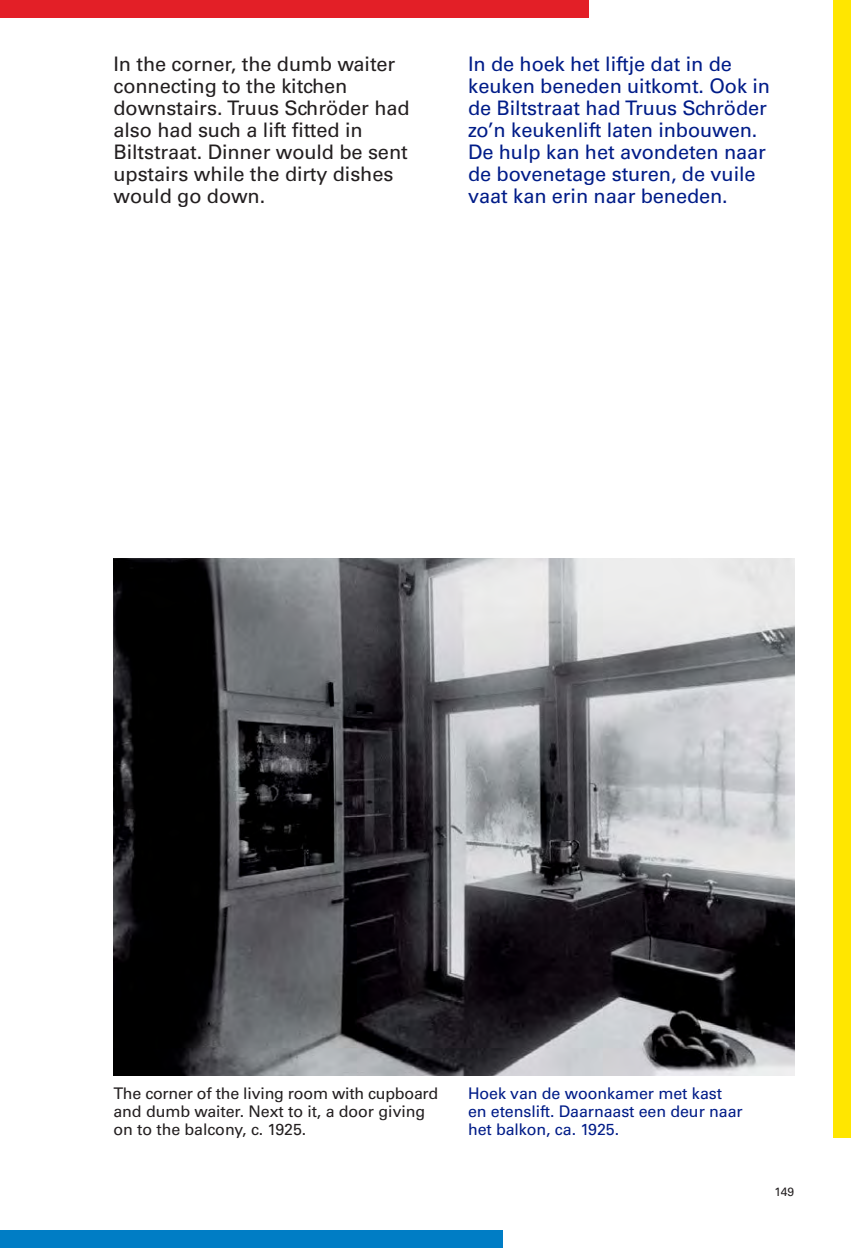
<style>
.page{position:relative;width:851px;height:1248px;background:#fff}
.page>*{position:absolute;margin:0;border:0;box-sizing:border-box;transform-origin:0 0}
.t1{font:20px/22px "Univers LT Pro 55 Roman";letter-spacing:-.005em;color:#001c88}
.t2{font:20px/22px "Univers LT Pro 55 Roman";letter-spacing:-.005em;color:#231f20}
.t3{font:16px/18px "Univers LT Pro 55 Roman";letter-spacing:-.005em;color:#231f20}
.t4{font:16px/18px "Univers LT Pro 55 Roman";letter-spacing:-.005em;color:#001c88}
.t5{font:12px "Univers LT Pro 55 Roman";color:#231f20}
</style>
<div class="page">
<div style="left:833px;top:0;width:17px;height:1137px;background:#ffe600"></div>
<div style="left:0;top:0;width:588px;height:17px;background:#e31f27"></div>
<div style="left:0;top:1230px;width:502px;height:17px;background:#007dc5"></div>
<img style="left:113px;top:558px;width:681px;height:517px">
<p class="t2" style="left:113px;top:52px;width:298px">In the corner, the dumb waiter connecting to the kitchen downstairs. Truus Schröder had also had such a lift fitted in<br>Biltstraat. Dinner would be sent upstairs while the dirty dishes would go down.</p>
<p class="t1" style="left:468px;top:52px;width:303px">In de hoek het liftje dat in de keuken beneden uitkomt. Ook in de Biltstraat had Truus Schröder zo’n keukenlift laten inbouwen.<br>De hulp kan het avondeten naar de bovenetage sturen, de vuile vaat kan erin naar beneden.</p>
<p class="t3" style="left:113px;top:1082px;width:326px">The corner of the living room with cupboard and dumb waiter. Next to it, a door giving on to the balcony, c. 1925.</p>
<p class="t4" style="left:468px;top:1082px;width:276px">Hoek van de woonkamer met kast en etenslift. Daarnaast een deur naar het balkon, ca. 1925.</p>
<p class="t5" style="left:774px;top:1182px;width:21px">149</p>
</div>
